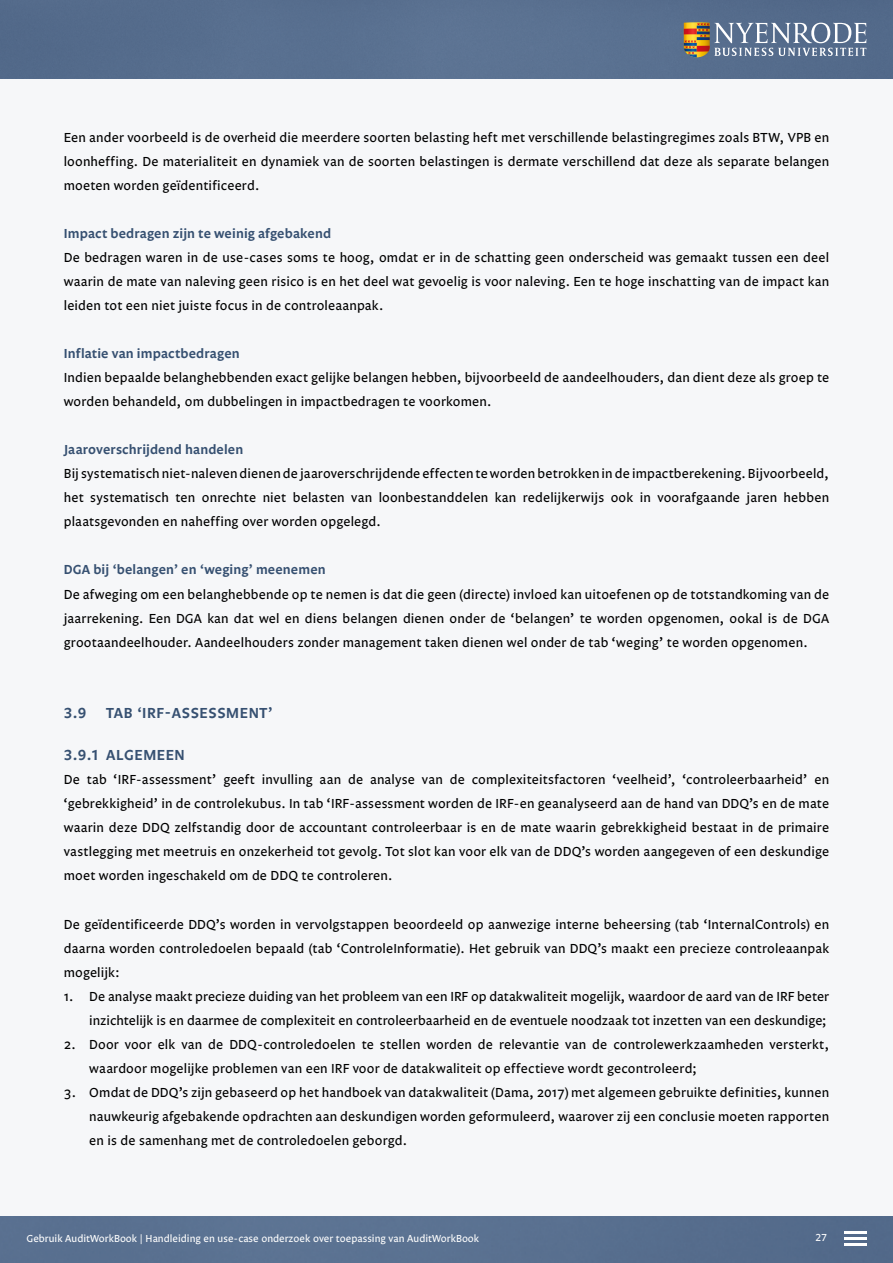
<style>
.page{position:relative;width:893px;height:1263px;background:#f6f7f9}
.page>*{position:absolute;margin:0;border:0;box-sizing:border-box;transform-origin:0 0}
.t1{font:600 15px "Legato OT";letter-spacing:.04em;color:#365071}
.t2{font:13.5px/24px "Legato OT";letter-spacing:.01em;color:#000;text-align:justify}
.t3{font:600 13.5px "Legato OT";letter-spacing:.01em;color:#365071}
.t4{font:10.5px "Legato OT";color:#fff}
</style>
<div class="page">
<div style="left:0;top:1216px;width:893px;height:47px;background:#597090"></div>
<hr style="left:844px;top:1231px;width:22px;height:2px;background:#fff">
<hr style="left:844px;top:1237px;width:22px;height:2px;background:#fff">
<hr style="left:844px;top:1243px;width:22px;height:2px;background:#fff">
<div style="left:0;top:0;width:893px;height:79px;background:#586f8f"></div>
<svg style="left:684px;top:22px;width:182px;height:35px;background:#828a96"></svg>
<p class="t2" style="left:64px;top:126px;width:767px">Een ander voorbeeld is de overheid die meerdere soorten belasting heft met verschillende belastingregimes zoals BTW, VPB en loonheffing. De materialiteit en dynamiek van de soorten belastingen is dermate verschillend dat deze als separate belangen moeten worden geïdentificeerd.</p>
<p class="t3" style="left:64px;top:226px;width:269px">Impact bedragen zijn te weinig afgebakend</p>
<p class="t2" style="left:64px;top:246px;width:767px">De bedragen waren in de use-cases soms te hoog, omdat er in de schatting geen onderscheid was gemaakt tussen een deel waarin de mate van naleving geen risico is en het deel wat gevoelig is voor naleving. Een te hoge inschatting van de impact kan leiden tot een niet juiste focus in de controleaanpak.</p>
<p class="t3" style="left:64px;top:346px;width:177px">Inflatie van impactbedragen</p>
<p class="t2" style="left:64px;top:366px;width:767px">Indien bepaalde belanghebbenden exact gelijke belangen hebben, bijvoorbeeld de aandeelhouders, dan dient deze als groep te worden behandeld, om dubbelingen in impactbedragen te voorkomen.</p>
<p class="t3" style="left:64px;top:442px;width:181px">Jaaroverschrijdend handelen</p>
<p class="t2" style="left:64px;top:462px;width:767px">Bij systematisch niet-naleven dienen de jaaroverschrijdende effecten te worden betrokken in de impactberekening. Bijvoorbeeld, het systematisch ten onrechte niet belasten van loonbestanddelen kan redelijkerwijs ook in voorafgaande jaren hebben plaatsgevonden en naheffing over worden opgelegd.</p>
<p class="t3" style="left:64px;top:562px;width:263px">DGA bij ‘belangen’ en ‘weging’ meenemen</p>
<p class="t2" style="left:64px;top:583px;width:767px">De afweging om een belanghebbende op te nemen is dat die geen (directe) invloed kan uitoefenen op de totstandkoming van de jaarrekening. Een DGA kan dat wel en diens belangen dienen onder de ‘belangen’ te worden opgenomen, ookal is de DGA grootaandeelhouder. Aandeelhouders zonder management taken dienen wel onder de tab ‘weging’ te worden opgenomen.</p>
<p class="t1" style="left:64px;top:704px;width:24px">3.9</p>
<p class="t1" style="left:106px;top:704px;width:168px">TAB ‘IRF-ASSESSMENT’</p>
<p class="t1" style="left:64px;top:746px;width:123px">3.9.1 ALGEMEEN</p>
<p class="t2" style="left:64px;top:768px;width:767px">De tab ‘IRF-assessment’ geeft invulling aan de analyse van de complexiteitsfactoren ‘veelheid’, ‘controleerbaarheid’ en ‘gebrekkigheid’ in de controlekubus. In tab ‘IRF-assessment worden de IRF-en geanalyseerd aan de hand van DDQ’s en de mate waarin deze DDQ zelfstandig door de accountant controleerbaar is en de mate waarin gebrekkigheid bestaat in de primaire vastlegging met meetruis en onzekerheid tot gevolg. Tot slot kan voor elk van de DDQ’s worden aangegeven of een deskundige moet worden ingeschakeld om de DDQ te controleren.</p>
<p class="t2" style="left:64px;top:912px;width:767px">De geïdentificeerde DDQ’s worden in vervolgstappen beoordeeld op aanwezige interne beheersing (tab ‘InternalControls) en daarna worden controledoelen bepaald (tab ‘ControleInformatie). Het gebruik van DDQ’s maakt een precieze controleaanpak mogelijk:</p>
<p class="t2" style="left:64px;top:984px;width:767px;text-align:right">1. De analyse maakt precieze duiding van het probleem van een IRF op datakwaliteit mogelijk, waardoor de aard van de IRF beter inzichtelijk is en daarmee de complexiteit en controleerbaarheid en de eventuele noodzaak tot inzetten van een deskundige;</p>
<p class="t2" style="left:89px;top:1032px;width:741px;text-indent:-26px">2. Door voor elk van de DDQ-controledoelen te stellen worden de relevantie van de controlewerkzaamheden versterkt, waardoor mogelijke problemen van een IRF voor de datakwaliteit op effectieve wordt gecontroleerd;</p>
<p class="t2" style="left:89px;top:1080px;width:741px;text-indent:-26px">3. Omdat de DDQ’s zijn gebaseerd op het handboek van datakwaliteit (Dama, 2017) met algemeen gebruikte definities, kunnen nauwkeurig afgebakende opdrachten aan deskundigen worden geformuleerd, waarover zij een conclusie moeten rapporten en is de samenhang met de controledoelen geborgd.</p>
<p class="t4" style="left:27px;top:1233px;width:454px">Gebruik AuditWorkBook | Handleiding en use-case onderzoek over toepassing van AuditWorkBook</p>
<p class="t4" style="left:815px;top:1232px;width:13px">27</p>
</div>
